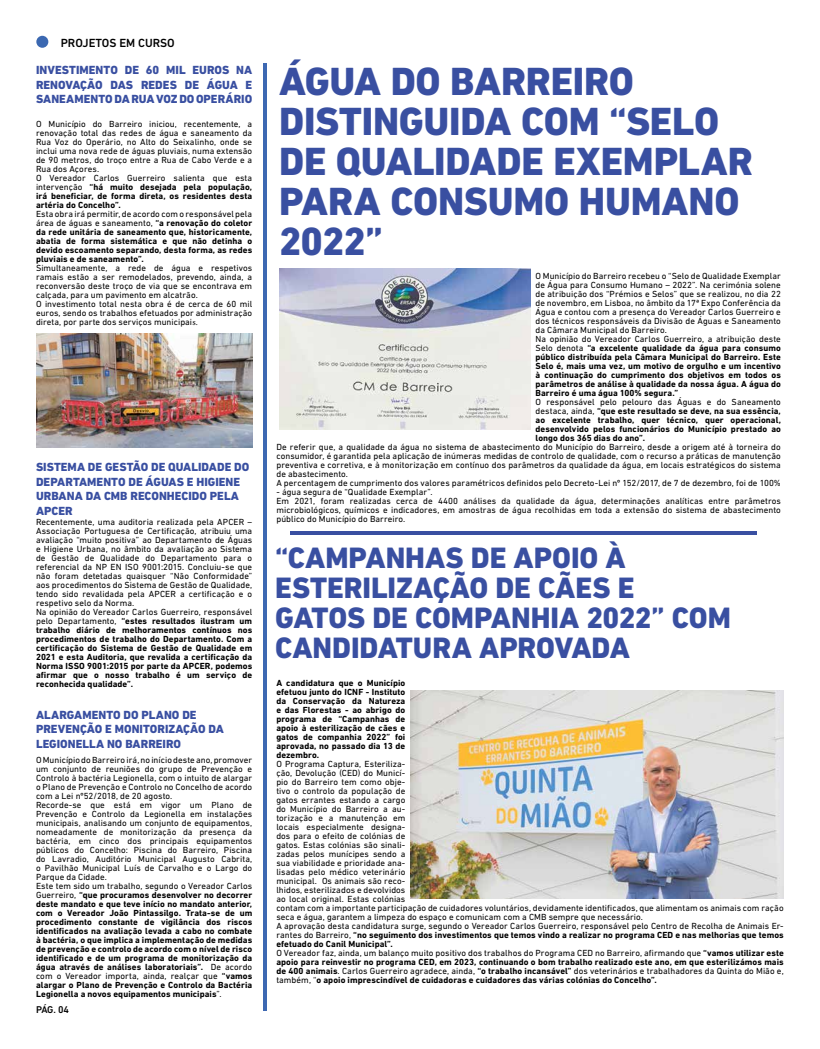
<style>
.page{position:relative;width:820px;height:1049px;background:#fff}
.page>*{position:absolute;margin:0;border:0;box-sizing:border-box;transform-origin:0 0}
.t1{font:800 40px/40px "DIN Next LT Pro";letter-spacing:-.005em;color:#394fa1}
.t2{font:800 30px/30px "DIN Next LT Pro";letter-spacing:-.005em;color:#394fa1}
.t3{font:800 12px/14.4px "DIN Next LT Pro";color:#394fa1}
.t4{font:500 12px "DIN Next LT Pro";color:#000}
.t5{font:500 10px "DIN Next LT Pro";color:#000}
.t6{font:9px/9px "DIN Next LT Pro";letter-spacing:.005em;color:#000}
.t7{font:700 9px/9px "DIN Next LT Pro";letter-spacing:.01em;color:#000;text-align:justify}
.s1{font-weight:700}
.s2{font-weight:400}
.s3{font-family:"Minion Pro"}
</style>
<div class="page">
<div style="left:36px;top:36px;width:12px;height:12px;background:#3b68b1;border-radius:50%"></div>
<hr style="left:263px;top:63px;width:3px;height:947px;background:#3d68b2">
<hr style="left:290px;top:531px;width:466px;height:4px;background:#394fa1">
<img style="left:279px;top:269px;width:251px;height:160px">
<img style="left:410px;top:691px;width:373px;height:207px">
<img style="left:36px;top:333px;width:216px;height:115px">
<h3 class="t4" style="left:61px;top:36px;width:115px">PROJETOS EM CURSO</h3>
<h3 class="t3" style="left:36px;top:63px;width:218px;text-align:justify">INVESTIMENTO DE 60 MIL EUROS NA RENOVAÇÃO DAS REDES DE ÁGUA E SANEAMENTO DA RUA VOZ DO OPERÁRIO</h3>
<p class="t6" style="left:36px;top:119px;width:218px">O Município do Barreiro iniciou, recentemente, a renovação total das redes de água e saneamento da Rua Voz do Operário, no Alto do Seixalinho, onde se inclui uma nova rede de águas pluviais, numa extensão de 90 metros, do troço entre a Rua de Cabo Verde e a Rua dos Açores.<br>O Vereador Carlos Guerreiro salienta que esta intervenção <span class="s1">“há muito desejada pela população, irá beneficiar, de forma direta, os residentes desta artéria do Concelho”.</span></p>
<p class="t7" style="left:36px;top:209px;width:218px"><span class="s2">Esta obra irá permitir, de acordo com o responsável pela área de águas e saneamento,</span> “a renovação do coletor da rede unitária de saneamento que, historicamente, abatia de forma sistemática e que não detinha o devido escoamento separando, desta forma, as redes pluviais e de saneamento”.</p>
<p class="t6" style="left:36px;top:263px;width:218px">Simultaneamente, a rede de água e respetivos ramais estão a ser remodelados, prevendo, ainda, a reconversão deste troço de via que se encontrava em calçada, para um pavimento em alcatrão.<br>O investimento total nesta obra é de cerca de 60 mil euros, sendo os trabalhos efetuados por administração direta, por parte dos serviços municipai<span class="s3">s.</span></p>
<h3 class="t3" style="left:36px;top:460px;width:215px">SISTEMA DE GESTÃO DE QUALIDADE DO<br>DEPARTAMENTO DE ÁGUAS E HIGIENE<br>URBANA DA CMB RECONHECIDO PELA<br>APCER</h3>
<p class="t6" style="left:36px;top:517px;width:218px">Recentemente, uma auditoria realizada pela APCER – Associação Portuguesa de Certificação, atribuiu uma avaliação “muito positiva” ao Departamento de Águas e Higiene Urbana, no âmbito da avaliação ao Sistema de Gestão de Qualidade do Departamento para o referencial da NP EN ISO 9001:2015. Concluiu-se que não foram detetadas quaisquer “Não Conformidade” aos procedimentos do Sistema de Gestão de Qualidade, tendo sido revalidada pela APCER a certificação e o respetivo selo da Norma.<br>Na opinião do Vereador Carlos Guerreiro, responsável pelo Departamento, <span class="s1">“estes resultados ilustram um trabalho diário de melhoramentos contínuos nos procedimentos de trabalho do Departamento. Com a certificação do Sistema de Gestão de Qualidade em 2021 e esta Auditoria, que revalida a certificação da Norma ISSO 9001:2015 por parte da APCER, podemos afirmar que o nosso trabalho é um serviço de reconhecida qualidade”.</span></p>
<h3 class="t3" style="left:36px;top:707px;width:189px">ALARGAMENTO DO PLANO DE<br>PREVENÇÃO E MONITORIZAÇÃO DA<br>LEGIONELLA NO BARREIRO</h3>
<p class="t6" style="left:36px;top:755px;width:218px">O Município do Barreiro irá, no início deste ano, promover um conjunto de reuniões do grupo de Prevenção e Controlo à bactéria Legionella, com o intuito de alargar o Plano de Prevenção e Controlo no Concelho de acordo com a Lei nº52/2018, de 20 agosto.<br>Recorde-se que está em vigor um Plano de Prevenção e Controlo da Legionella em instalações municipais, analisando um conjunto de equipamentos, nomeadamente de monitorização da presença da bactéria, em cinco dos principais equipamentos públicos do Concelho: Piscina do Barreiro, Piscina do Lavradio, Auditório Municipal Augusto Cabrita, o Pavilhão Municipal Luís de Carvalho e o Largo do Parque da Cidade.<br>Este tem sido um trabalho, segundo o Vereador Carlos Guerreiro, <span class="s1">“que procuramos desenvolver no decorrer deste mandato e que teve início no mandato anterior, com o Vereador João Pintassilgo. Trata-se de um procedimento constante de vigilância dos riscos identificados na avaliação levada a cabo no combate à bactéria, o que implica a implementação de medidas de prevenção e controlo de acordo com o nível de risco identificado e de um programa de monitorização da água através de análises laboratoriais”.</span> De acordo com o Vereador importa, ainda, realçar que <span class="s1">“vamos alargar o Plano de Prevenção e Controlo da Bactéria Legionella a novos equipamentos municipais</span>”.</p>
<p class="t5" style="left:36px;top:1004px;width:35px">PÁG. 04</p>
<h1 class="t1" style="left:279px;top:62px;width:475px">ÁGUA DO BARREIRO<br>DISTINGUIDA COM “SELO<br>DE QUALIDADE EXEMPLAR<br>PARA CONSUMO HUMANO<br>2022”</h1>
<p class="t6" style="left:535px;top:271px;width:247px">O Município do Barreiro recebeu o “Selo de Qualidade Exemplar de Água para Consumo Humano – 2022”. Na cerimónia solene de atribuição dos “Prémios e Selos” que se realizou, no dia 22 de novembro, em Lisboa, no âmbito da 17ª Expo Conferência da Água e contou com a presença do Vereador Carlos Guerreiro e dos técnicos responsáveis da Divisão de Águas e Saneamento da Câmara Municipal do Barreiro.<br>Na opinião do Vereador Carlos Guerreiro, a atribuição deste Selo denota <span class="s1">“a excelente qualidade da água para consumo público distribuída pela Câmara Municipal do Barreiro. Este Selo é, mais uma vez, um motivo de orgulho e um incentivo à continuação do cumprimento dos objetivos em todos os parâmetros de análise à qualidade da nossa água. A água do Barreiro é uma água 100% segura.”</span></p>
<p class="t7" style="left:535px;top:398px;width:247px"><span class="s2">O responsável pelo pelouro das Águas e do Saneamento destaca, ainda,</span> “que este resultado se deve, na sua essência, ao excelente trabalho, quer técnico, quer operacional, desenvolvido pelos funcionários do Município prestado ao longo dos 365 dias do ano”.</p>
<p class="t6" style="left:276px;top:442px;width:506px">De referir que, a qualidade da água no sistema de abastecimento do Município do Barreiro, desde a origem até à torneira do consumidor, é garantida pela aplicação de inúmeras medidas de controlo de qualidade, com o recurso a práticas de manutenção preventiva e corretiva, e à monitorização em contínuo dos parâmetros da qualidade da água, em locais estratégicos do sistema de abastecimento.<br>A percentagem de cumprimento dos valores paramétricos definidos pelo Decreto-Lei nº 152/2017, de 7 de dezembro, foi de 100%</p>
<p class="t6" style="left:276px;top:487px;width:506px">- água segura de “Qualidade Exemplar”.<br>Em 2021, foram realizadas cerca de 4400 análises da qualidade da água, determinações analíticas entre parâmetros microbiológicos, químicos e indicadores, em amostras de água recolhidas em toda a extensão do sistema de abastecimento público do Município do Barreiro.</p>
<h2 class="t2" style="left:275px;top:543px;width:457px">“CAMPANHAS DE APOIO À<br>ESTERILIZAÇÃO DE CÃES E<br>GATOS DE COMPANHIA 2022” COM<br>CANDIDATURA APROVADA</h2>
<p class="t7" style="left:276px;top:678px;width:130px">A candidatura que o Município efetuou junto do ICNF - Instituto da Conservação da Natureza e das Florestas - ao abrigo do programa de “Campanhas de apoio à esterilização de cães e gatos de companhia 2022” foi aprovada, no passado dia 13 de dezembro.</p>
<p class="t6" style="left:276px;top:759px;width:508px">O Programa Captura, Esteriliza-<br>ção, Devolução (CED) do Municí-<br>pio do Barreiro tem como obje-<br>tivo o controlo da população de<br>gatos errantes estando a cargo<br>do Município do Barreiro a au-<br>torização e a manutenção em<br>locais especialmente designa-<br>dos para o efeito de colónias de<br>gatos. Estas colónias são sinali-<br>zadas pelos munícipes sendo a<br>sua viabilidade e prioridade ana-<br>lisadas pelo médico veterinário<br>municipal. Os animais são reco-<br>lhidos, esterilizados e devolvidos<br>ao local original. Estas colónias<br>contam com a importante participação de cuidadores voluntários, devidamente identificados, que alimentam os animais com ração seca e água, garantem a limpeza do espaço e comunicam com a CMB sempre que necessário.<br>A aprovação desta candidatura surge, segundo o Vereador Carlos Guerreiro, responsável pelo Centro de Recolha de Animais Er&shy;rantes do Barreiro, <span class="s1">“no seguimento dos investimentos que temos vindo a realizar no programa CED e nas melhorias que temos efetuado do Canil Municipal”.<br></span>O Vereador faz, ainda, um balanço muito positivo dos trabalhos do Programa CED no Barreiro, afirmando que <span class="s1">“vamos utilizar este apoio para reinvestir no programa CED, em 2023, continuando o bom trabalho realizado este ano, em que esterilizámos mais de 400 animais</span>. Carlos Guerreiro agradece, ainda, <span class="s1">“o trabalho incansável”</span> dos veterinários e trabalhadores da Quinta do Mião e, também, “<span class="s1">o apoio imprescindível de cuidadoras e cuidadores das várias colónias do Concelho”.</span></p>
</div>
